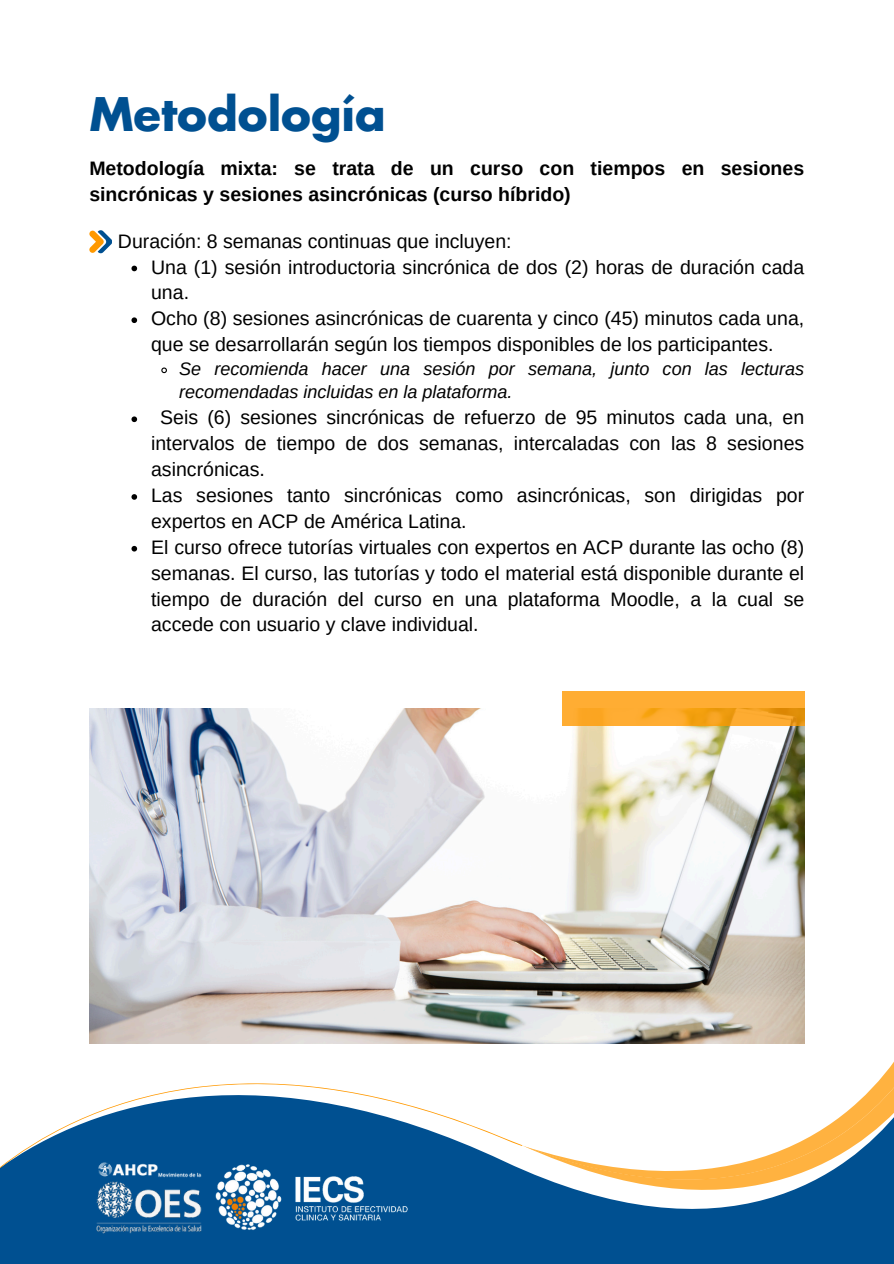
<style>
.page{position:relative;width:894px;height:1264px;background:#fff}
.page>*{position:absolute;margin:0;border:0;box-sizing:border-box;transform-origin:0 0}
.t1{font:700 45px "Futura Std";color:#005091}
.t2{font:19.5px/25.8px "Arimo";color:#000}
.t3{font:700 19.5px/25.8px "Arimo";color:#000}
.t4{font:italic 18px/23.7px "Arimo";color:#000}
</style>
<div class="page">
<svg style="left:89px;top:230px;width:23px;height:23px"></svg>
<svg style="left:552px;top:1190px;width:341px;height:73px;fill:#005091"></svg>
<svg style="left:108px;top:1083px;width:311px;height:25px"></svg>
<svg style="left:522px;top:1043px;width:371px;height:29px"></svg>
<svg style="left:552px;top:1072px;width:341px;height:118px"></svg>
<svg style="left:0;top:1108px;width:552px;height:155px;fill:#005091"></svg>
<img style="left:89px;top:708px;width:715px;height:335px">
<svg style="left:561px;top:691px;width:243px;height:34px;fill:#ffad33"></svg>
<svg style="left:131px;top:266px;width:6px;height:5px"></svg>
<svg style="left:131px;top:317px;width:6px;height:6px"></svg>
<svg style="left:161px;top:367px;width:6px;height:7px"></svg>
<svg style="left:131px;top:416px;width:6px;height:6px"></svg>
<svg style="left:131px;top:494px;width:6px;height:6px"></svg>
<svg style="left:131px;top:546px;width:6px;height:5px"></svg>
<img style="left:211px;top:1157px;width:201px;height:78px">
<img style="left:85px;top:1158px;width:129px;height:79px">
<p class="t1" style="left:89px;top:94px;width:298px">Metodología</p>
<p class="t3" style="left:89px;top:155px;width:716px">Metodología mixta: se trata de un curso con tiempos en sesiones sincrónicas y sesiones asincrónicas (curso híbrido)</p>
<h1 class="t2" style="left:118px;top:228px;width:395px">Duración: 8 semanas continuas que incluyen:</h1>
<h2 class="t2" style="left:151px;top:254px;width:654px">Una (1) sesión introductoria sincrónica de dos (2) horas de duración cada una.</h2>
<p class="t2" style="left:151px;top:305px;width:654px">Ocho (8) sesiones asincrónicas de cuarenta y cinco (45) minutos cada una, que se desarrollarán según los tiempos disponibles de los participantes.</p>
<p class="t4" style="left:179px;top:357px;width:626px">Se recomienda hacer una sesión por semana, junto con las lecturas recomendadas incluidas en la plataforma.</p>
<p class="t2" style="left:151px;top:404px;width:654px;text-align:justify;text-indent:9px">Seis (6) sesiones sincrónicas de refuerzo de 95 minutos cada una, en intervalos de tiempo de dos semanas, intercaladas con las 8 sesiones asincrónicas.</p>
<p class="t2" style="left:151px;top:482px;width:654px">Las sesiones tanto sincrónicas como asincrónicas, son dirigidas por expertos en ACP de América Latina.</p>
<p class="t2" style="left:151px;top:534px;width:654px;text-align:justify">El curso ofrece tutorías virtuales con expertos en ACP durante las ocho (8) semanas. El curso, las tutorías y todo el material está disponible durante el tiempo de duración del curso en una plataforma Moodle, a la cual se accede con usuario y clave individual.</p>
</div>
